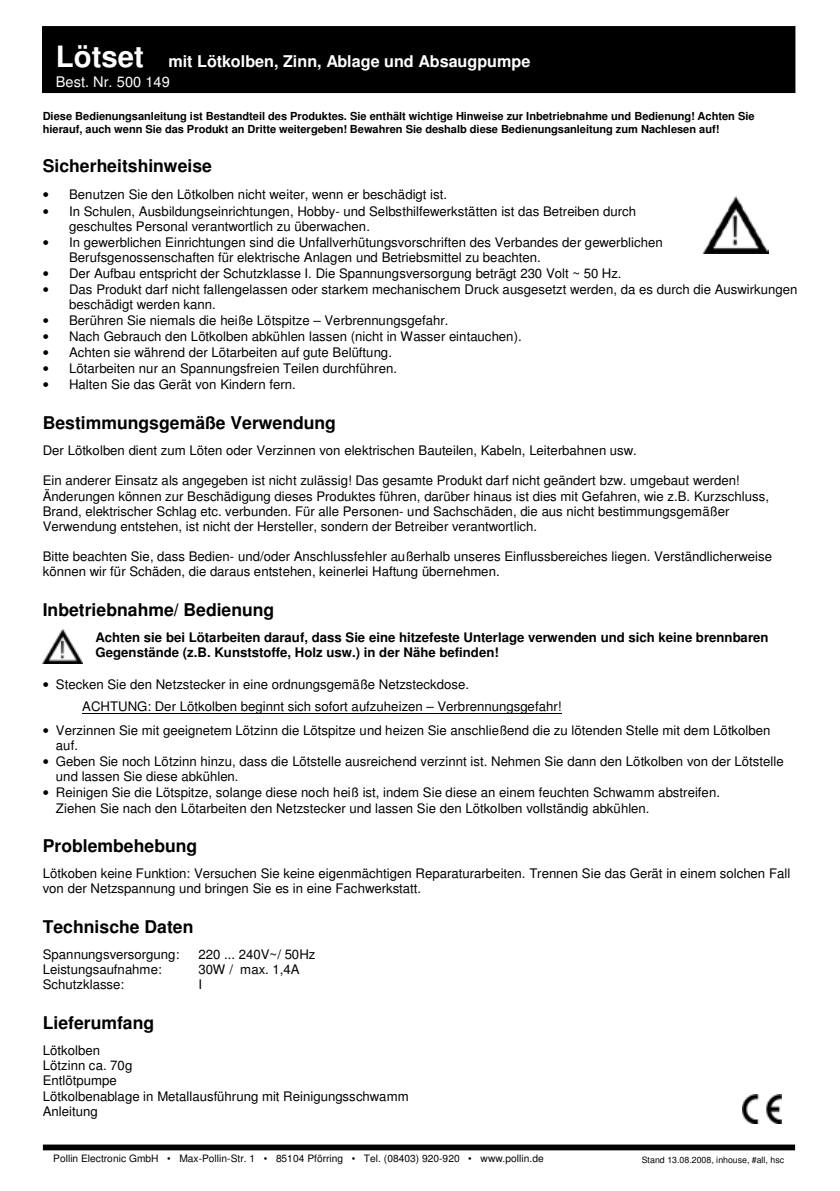
<style>
.page{position:relative;width:840px;height:1191px;background:#fff}
.page>*{position:absolute;margin:0;border:0;box-sizing:border-box;transform-origin:0 0}
.t1{font:700 17.6px "Helvetica";color:#000}
.t2{font:700 16.2px "Helvetica";color:#fff}
.t3{font:14.6px "Helvetica";color:#fff}
.t4{font:13.2px/15.2px "Helvetica";letter-spacing:.005em;color:#000}
.t5{font:700 13.2px/15.2px "Helvetica";letter-spacing:.005em;color:#000}
.t6{font:700 11px/12.6px "Helvetica";letter-spacing:-.005em;color:#000}
.t7{font:10.2px "Helvetica";color:#000}
.t8{font:8.8px "Helvetica";letter-spacing:.005em;color:#000}
.s1{font-size:29.4px}
</style>
<div class="page">
<div style="left:43px;top:27px;width:751px;height:65px;background:#000"></div>
<div style="left:42px;top:26px;width:753px;height:67px;border:1px solid #000"></div>
<img style="left:43px;top:629px;width:39px;height:34px">
<hr style="left:82px;top:712px;width:479px;height:1px;background:#000">
<img style="left:702px;top:196px;width:66px;height:57px">
<img style="left:742px;top:1094px;width:39px;height:29px">
<div style="left:43px;top:1144px;width:751px;height:6px;background:#000"></div>
<p class="t2" style="left:56px;top:55px;width:475px"><span class="s1">Lötset</span> mit Lötkolben, Zinn, Ablage und Absaugpumpe</p>
<p class="t3" style="left:56px;top:74px;width:115px">Best. Nr. 500 149</p>
<p class="t6" style="left:43px;top:111px;width:713px">Diese Bedienungsanleitung ist Bestandteil des Produktes. Sie enthält wichtige Hinweise zur Inbetriebnahme und Bedienung! Achten Sie hierauf, auch wenn Sie das Produkt an Dritte weitergeben! Bewahren Sie deshalb diese Bedienungsanleitung zum Nachlesen auf!</p>
<h1 class="t1" style="left:43px;top:159px;width:171px">Sicherheitshinweise</h1>
<p class="t4" style="left:43px;top:187px;width:406px">• Benutzen Sie den Lötkolben nicht weiter, wenn er beschädigt ist.</p>
<p class="t4" style="left:69px;top:203px;width:568px;text-indent:-26px">• In Schulen, Ausbildungseinrichtungen, Hobby- und Selbsthilfewerkstätten ist das Betreiben durch geschultes Personal verantwortlich zu überwachen.</p>
<p class="t4" style="left:69px;top:234px;width:595px;text-indent:-26px">• In gewerblichen Einrichtungen sind die Unfallverhütungsvorschriften des Verbandes der gewerblichen<br>Berufsgenossenschaften für elektrische Anlagen und Betriebsmittel zu beachten.</p>
<p class="t4" style="left:43px;top:266px;width:580px">• Der Aufbau entspricht der Schutzklasse I. Die Spannungsversorgung beträgt 230 Volt ~ 50 Hz.</p>
<p class="t4" style="left:69px;top:282px;width:729px;text-indent:-26px">• Das Produkt darf nicht fallengelassen oder starkem mechanischem Druck ausgesetzt werden, da es durch die Auswirkungen beschädigt werden kann.</p>
<p class="t4" style="left:43px;top:313px;width:407px">• Berühren Sie niemals die heiße Lötspitze – Verbrennungsgefahr.</p>
<p class="t4" style="left:43px;top:329px;width:480px">• Nach Gebrauch den Lötkolben abkühlen lassen (nicht in Wasser eintauchen).</p>
<p class="t4" style="left:43px;top:345px;width:351px">• Achten sie während der Lötarbeiten auf gute Belüftung.</p>
<p class="t4" style="left:43px;top:361px;width:356px">• Lötarbeiten nur an Spannungsfreien Teilen durchführen.</p>
<p class="t4" style="left:43px;top:377px;width:254px">• Halten Sie das Gerät von Kindern fern.</p>
<h1 class="t1" style="left:43px;top:416px;width:295px">Bestimmungsgemäße Verwendung</h1>
<p class="t4" style="left:43px;top:443px;width:595px">Der Lötkolben dient zum Löten oder Verzinnen von elektrischen Bauteilen, Kabeln, Leiterbahnen usw.</p>
<p class="t4" style="left:43px;top:473px;width:727px">Ein anderer Einsatz als angegeben ist nicht zulässig! Das gesamte Produkt darf nicht geändert bzw. umgebaut werden!<br>Änderungen können zur Beschädigung dieses Produktes führen, darüber hinaus ist dies mit Gefahren, wie z.B. Kurzschluss, Brand, elektrischer Schlag etc. verbunden. Für alle Personen- und Sachschäden, die aus nicht bestimmungsgemäßer Verwendung entstehen, ist nicht der Hersteller, sondern der Betreiber verantwortlich.</p>
<p class="t4" style="left:43px;top:549px;width:730px">Bitte beachten Sie, dass Bedien- und/oder Anschlussfehler außerhalb unseres Einflussbereiches liegen. Verständlicherweise können wir für Schäden, die daraus entstehen, keinerlei Haftung übernehmen.</p>
<h1 class="t1" style="left:43px;top:603px;width:233px">Inbetriebnahme/ Bedienung</h1>
<p class="t5" style="left:95px;top:630px;width:674px">Achten sie bei Lötarbeiten darauf, dass Sie eine hitzefeste Unterlage verwenden und sich keine brennbaren<br>Gegenstände (z.B. Kunststoffe, Holz usw.) in der Nähe befinden!</p>
<p class="t4" style="left:82px;top:672px;width:480px;line-height:22.6px;text-indent:-40px">• Stecken Sie den Netzstecker in eine ordnungsgemäße Netzsteckdose.<br>ACHTUNG: Der Lötkolben beginnt sich sofort aufzuheizen – Verbrennungsgefahr!</p>
<p class="t4" style="left:56px;top:723px;width:715px;text-indent:-13px">• Verzinnen Sie mit geeignetem Lötzinn die Lötspitze und heizen Sie anschließend die zu lötenden Stelle mit dem Lötkolben auf.</p>
<p class="t4" style="left:56px;top:754px;width:729px;text-indent:-13px">• Geben Sie noch Lötzinn hinzu, dass die Lötstelle ausreichend verzinnt ist. Nehmen Sie dann den Lötkolben von der Lötstelle und lassen Sie diese abkühlen.</p>
<p class="t4" style="left:56px;top:785px;width:665px;text-indent:-13px">• Reinigen Sie die Lötspitze, solange diese noch heiß ist, indem Sie diese an einem feuchten Schwamm abstreifen.<br>Ziehen Sie nach den Lötarbeiten den Netzstecker und lassen Sie den Lötkolben vollständig abkühlen.</p>
<h1 class="t1" style="left:43px;top:839px;width:156px">Problembehebung</h1>
<p class="t4" style="left:43px;top:866px;width:748px">Lötkoben keine Funktion: Versuchen Sie keine eigenmächtigen Reparaturarbeiten. Trennen Sie das Gerät in einem solchen Fall von der Netzspannung und bringen Sie es in eine Fachwerkstatt.</p>
<h1 class="t1" style="left:43px;top:919px;width:152px">Technische Daten</h1>
<p class="t4" style="left:43px;top:947px;width:138px">Spannungsversorgung:</p>
<p class="t4" style="left:198px;top:947px;width:118px">220 ... 240V~/ 50Hz</p>
<p class="t4" style="left:43px;top:962px;width:120px">Leistungsaufnahme:</p>
<p class="t4" style="left:198px;top:962px;width:103px">30W / max. 1,4A</p>
<p class="t4" style="left:43px;top:977px;width:83px">Schutzklasse:</p>
<p class="t4" style="left:198px;top:977px;width:5px">I</p>
<h1 class="t1" style="left:43px;top:1015px;width:113px">Lieferumfang</h1>
<p class="t4" style="left:43px;top:1043px;width:367px">Lötkolben<br>Lötzinn ca. 70g<br>Entlötpumpe<br>Lötkolbenablage in Metallausführung mit Reinigungsschwamm<br>Anleitung</p>
<p class="t7" style="left:53px;top:1152px;width:492px">Pollin Electronic GmbH • Max-Pollin-Str. 1 • 85104 Pförring • Tel. (08403) 920-920 • www.pollin.de</p>
<p class="t8" style="left:641px;top:1154px;width:144px">Stand 13.08.2008, inhouse, #all, hsc</p>
</div>
